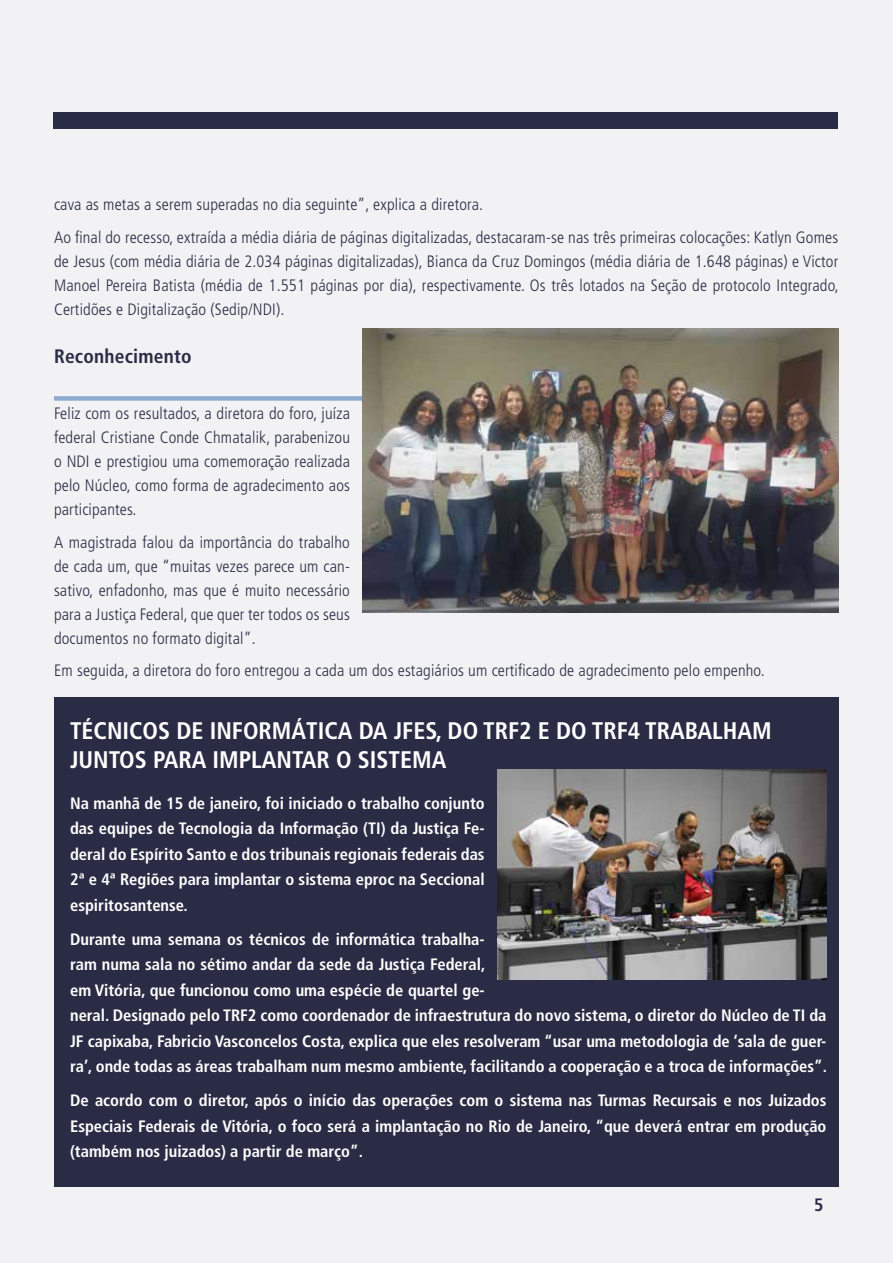
<style>
.page{position:relative;width:893px;height:1263px;background:#f2f2f4}
.page>*{position:absolute;margin:0;border:0;box-sizing:border-box;transform-origin:0 0}
.t1{font:condensed 24px/28.5px "Frutiger 67 Bold";color:#fff}
.t2{font:condensed 19.5px "Frutiger 67 Bold";letter-spacing:.01em;color:#2a2c45}
.t3{font:condensed 18px "Frutiger 67 Bold";color:#2a2c45}
.t4{font:condensed 16.5px/24px "Frutiger 47 Light";letter-spacing:.01em;color:#2a2c45;text-align:justify}
.t5{font:condensed 16.5px/25.5px "Frutiger 67 Bold";color:#fff;text-align:justify}
</style>
<div class="page">
<div style="left:54px;top:697px;width:785px;height:489px;background:#2a2c45"></div>
<div style="left:54px;top:396px;width:784px;height:5px;background:#8eabcd"></div>
<img style="left:363px;top:328px;width:476px;height:285px">
<img style="left:497px;top:769px;width:329px;height:211px">
<div style="left:53px;top:113px;width:784px;height:16px;background:#2a2c45"></div>
<p class="t4" style="left:54px;top:188px;width:786px;line-height:32.5px">cava as metas a serem superadas no dia seguinte”, explica a diretora.<br>Ao final do recesso, extraída a média diária de páginas digitalizadas, destacaram-se nas três primeiras colocações: Katlyn Gomes</p>
<p class="t4" style="left:54px;top:249px;width:786px">de Jesus (com média diária de 2.034 páginas digitalizadas), Bianca da Cruz Domingos (média diária de 1.648 páginas) e Victor Manoel Pereira Batista (média de 1.551 páginas por dia), respectivamente. Os três lotados na Seção de protocolo Integrado, Certidões e Digitalização (Sedip/NDI).</p>
<p class="t2" style="left:54px;top:344px;width:139px">Reconhecimento</p>
<p class="t4" style="left:54px;top:402px;width:297px">Feliz com os resultados, a diretora do foro, juíza federal Cristiane Conde Chmatalik, parabenizou o NDI e prestigiou uma comemoração realizada pelo Núcleo, como forma de agradecimento aos participantes.</p>
<p class="t4" style="left:54px;top:530px;width:297px">A magistrada falou da importância do trabalho de cada um, que “muitas vezes parece um can&shy;sativo, enfadonho, mas que é muito necessário para a Justiça Federal, que quer ter todos os seus documentos no formato digital”.</p>
<p class="t4" style="left:54px;top:659px;width:712px">Em seguida, a diretora do foro entregou a cada um dos estagiários um certificado de agradecimento pelo empenho.</p>
<h1 class="t1" style="left:70px;top:717px;width:703px">TÉCNICOS DE INFORMÁTICA DA JFES, DO TRF2 E DO TRF4 TRABALHAM<br>JUNTOS PARA IMPLANTAR O SISTEMA</h1>
<p class="t5" style="left:70px;top:790px;width:416px">Na manhã de 15 de janeiro, foi iniciado o trabalho conjunto das equipes de Tecnologia da Informação (TI) da Justiça Fe&shy;deral do Espírito Santo e dos tribunais regionais federais das 2ª e 4ª Regiões para implantar o sistema eproc na Seccional espiritosantense.</p>
<p class="t5" style="left:70px;top:926px;width:758px;text-align:left">Durante uma semana os técnicos de informática trabalha-<br>ram numa sala no sétimo andar da sede da Justiça Federal,<br>em Vitória, que funcionou como uma espécie de quartel ge-<br>neral. Designado pelo TRF2 como coordenador de infraestrutura do novo sistema, o diretor do Núcleo de TI da JF capixaba, Fabricio Vasconcelos Costa, explica que eles resolveram “usar uma metodologia de ‘sala de guer&shy;ra’, onde todas as áreas trabalham num mesmo ambiente, facilitando a cooperação e a troca de informações”.</p>
<p class="t5" style="left:70px;top:1087px;width:758px">De acordo com o diretor, após o início das operações com o sistema nas Turmas Recursais e nos Juizados Especiais Federais de Vitória, o foco será a implantação no Rio de Janeiro, “que deverá entrar em produção (também nos juizados) a partir de março”.</p>
<p class="t3" style="left:814px;top:1194px;width:11px">5</p>
</div>
